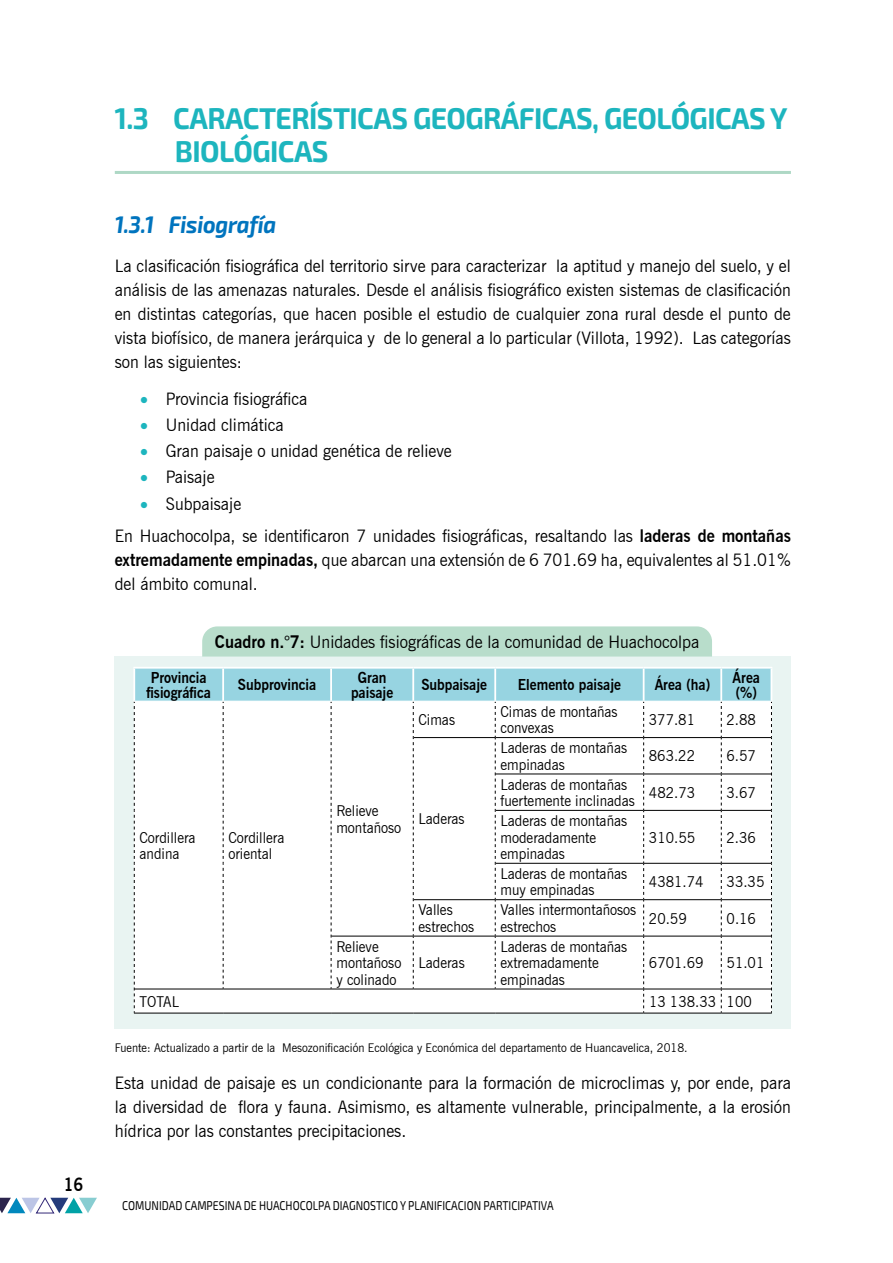
<style>
.page{position:relative;width:893px;height:1263px;background:#fff}
.page>*{position:absolute;margin:0;border:0;box-sizing:border-box;transform-origin:0 0}
.t1{font:700 30px/33px "Exo 2";letter-spacing:-.02em;color:#1db5be;scale:.95 1}
.t2{font:italic 700 24px "Exo 2";letter-spacing:-.01em;color:#0074be;scale:.9 1}
.t3{font:700 18px "News Gothic BT";color:#000;scale:.9 1}
.t4{font:17.25px/24px "News Gothic BT";color:#000;text-align:justify;scale:.95 1}
.t5{font:15px/16.5px "News Gothic BT";color:#000;scale:.93 1}
.t6{font:700 15px/15px "News Gothic BT";color:#000;scale:.93 1}
.t7{font:12.75px "Exo 2";color:#000;scale:.83 1}
.t8{font:12px "News Gothic BT";color:#000;scale:.95 1}
.s1{color:#1db5be}
.s2{font-weight:700}
</style>
<div class="page">
<div style="left:115px;top:657px;width:676px;height:372px;background:#e9f4f2"></div>
<hr style="left:115px;top:171px;width:676px;height:3px;background:#aed8c5">
<div style="left:202px;top:626px;width:510px;height:30px;background:#b8ddcb"></div>
<hr style="left:133px;top:667px;width:90px;height:2px;background:#fff">
<hr style="left:133px;top:669px;width:2px;height:32px;background:#fff">
<hr style="left:223px;top:667px;width:108px;height:2px;background:#fff">
<hr style="left:331px;top:667px;width:82px;height:2px;background:#fff">
<hr style="left:413px;top:667px;width:82px;height:2px;background:#fff">
<hr style="left:495px;top:667px;width:149px;height:2px;background:#fff">
<hr style="left:644px;top:667px;width:77px;height:2px;background:#fff">
<hr style="left:721px;top:667px;width:51px;height:2px;background:#fff">
<svg style="left:134px;top:668px;width:638px;height:345px;background:#f2f8f9"></svg>
<hr style="left:133px;top:701px;width:90px;height:1px;background:#fff">
<hr style="left:223px;top:701px;width:108px;height:1px;background:#fff">
<hr style="left:331px;top:701px;width:82px;height:1px;background:#fff">
<hr style="left:413px;top:701px;width:82px;height:1px;background:#fff">
<hr style="left:495px;top:701px;width:149px;height:1px;background:#fff">
<hr style="left:644px;top:701px;width:77px;height:1px;background:#fff">
<hr style="left:721px;top:701px;width:51px;height:1px;background:#fff">
<hr style="left:414px;top:737px;width:81px;height:1px;background:#000">
<hr style="left:414px;top:899px;width:81px;height:1px;background:#000">
<hr style="left:331px;top:936px;width:82px;height:1px;background:#000">
<hr style="left:413px;top:936px;width:82px;height:1px;background:#000">
<hr style="left:495px;top:936px;width:149px;height:1px;background:#000">
<hr style="left:644px;top:936px;width:77px;height:1px;background:#000">
<hr style="left:721px;top:936px;width:50px;height:1px;background:#000">
<hr style="left:135px;top:989px;width:88px;height:1px;background:#000">
<hr style="left:223px;top:989px;width:108px;height:1px;background:#000">
<hr style="left:331px;top:989px;width:82px;height:1px;background:#000">
<hr style="left:413px;top:989px;width:82px;height:1px;background:#000">
<hr style="left:495px;top:989px;width:149px;height:1px;background:#000">
<hr style="left:644px;top:989px;width:77px;height:1px;background:#000">
<hr style="left:721px;top:989px;width:50px;height:1px;background:#000">
<hr style="left:134px;top:1013px;width:89px;height:1px;background:#000">
<hr style="left:223px;top:1013px;width:108px;height:1px;background:#000">
<hr style="left:331px;top:1013px;width:82px;height:1px;background:#000">
<hr style="left:413px;top:1013px;width:82px;height:1px;background:#000">
<hr style="left:495px;top:1013px;width:149px;height:1px;background:#000">
<hr style="left:644px;top:1013px;width:77px;height:1px;background:#000">
<hr style="left:721px;top:1013px;width:51px;height:1px;background:#000">
<hr style="left:495px;top:737px;width:149px;height:1px;background:#000">
<hr style="left:644px;top:737px;width:77px;height:1px;background:#000">
<hr style="left:721px;top:737px;width:50px;height:1px;background:#000">
<hr style="left:496px;top:774px;width:148px;height:1px;background:#000">
<hr style="left:644px;top:774px;width:77px;height:1px;background:#000">
<hr style="left:721px;top:774px;width:50px;height:1px;background:#000">
<hr style="left:496px;top:810px;width:148px;height:1px;background:#000">
<hr style="left:644px;top:810px;width:77px;height:1px;background:#000">
<hr style="left:721px;top:810px;width:50px;height:1px;background:#000">
<hr style="left:496px;top:863px;width:148px;height:1px;background:#000">
<hr style="left:644px;top:863px;width:77px;height:1px;background:#000">
<hr style="left:721px;top:863px;width:50px;height:1px;background:#000">
<hr style="left:495px;top:899px;width:149px;height:1px;background:#000">
<hr style="left:644px;top:899px;width:77px;height:1px;background:#000">
<hr style="left:721px;top:899px;width:50px;height:1px;background:#000">
<svg style="left:0;top:1197px;width:97px;height:16px"></svg>
<p class="t3" style="left:64px;top:1174px;width:23px">16</p>
<h1 class="t1" style="left:175px;top:103px;width:646px;text-indent:-60px">1.3 CARACTERÍSTICAS GEOGRÁFICAS, GEOLÓGICAS Y<br>BIOLÓGICAS</h1>
<h2 class="t2" style="left:115px;top:210px;width:181px">1.3.1 Fisiografía</h2>
<p class="t4" style="left:115px;top:254px;width:713px">La clasificación fisiográfica del territorio sirve para caracterizar la aptitud y manejo del suelo, y el análisis de las amenazas naturales. Desde el análisis fisiográfico existen sistemas de clasificación en distintas categorías, que hacen posible el estudio de cualquier zona rural desde el punto de vista biofísico, de manera jerárquica y de lo general a lo particular (Villota, 1992). Las categorías son las siguientes:</p>
<p class="t4" style="left:140px;top:387px;width:177px"><span class="s1">•</span> Provincia fisiográfica</p>
<p class="t4" style="left:140px;top:413px;width:153px"><span class="s1">•</span> Unidad climática</p>
<p class="t4" style="left:140px;top:439px;width:329px"><span class="s1">•</span> Gran paisaje o unidad genética de relieve</p>
<p class="t4" style="left:140px;top:465px;width:80px"><span class="s1">•</span> Paisaje</p>
<p class="t4" style="left:115px;top:487px;width:713px;line-height:32.5px;text-indent:26px"><span class="s1">•</span> Subpaisaje<br>En Huachocolpa, se identificaron 7 unidades fisiográficas, resaltando las <span class="s2">laderas de montañas</span></p>
<p class="t4" style="left:115px;top:548px;width:713px"><span class="s2">extremadamente empinadas,</span> que abarcan una extensión de 6 701.69 ha, equivalentes al 51.01% del ámbito comunal.</p>
<p class="t4" style="left:215px;top:630px;width:511px"><span class="s2">Cuadro n.°7:</span> Unidades fisiográficas de la comunidad de Huachocolpa</p>
<p class="t6" style="left:146px;top:670px;width:71px">Provincia fisiográfica</p>
<p class="t6" style="left:238px;top:677px;width:86px">Subprovincia</p>
<p class="t6" style="left:351px;top:670px;width:47px;text-align:center">Gran paisaje</p>
<p class="t6" style="left:421px;top:677px;width:72px">Subpaisaje</p>
<p class="t6" style="left:518px;top:677px;width:112px">Elemento paisaje</p>
<p class="t6" style="left:655px;top:677px;width:61px">Área (ha)</p>
<p class="t6" style="left:733px;top:670px;width:31px">Área (%)</p>
<p class="t5" style="left:140px;top:829px;width:62px">Cordillera andina</p>
<p class="t5" style="left:228px;top:829px;width:62px">Cordillera oriental</p>
<p class="t5" style="left:336px;top:802px;width:71px">Relieve montañoso</p>
<p class="t5" style="left:336px;top:938px;width:71px">Relieve montañoso y colinado</p>
<p class="t5" style="left:418px;top:711px;width:41px">Cimas</p>
<p class="t5" style="left:500px;top:703px;width:127px">Cimas de montañas convexas</p>
<p class="t5" style="left:649px;top:711px;width:51px">377.81</p>
<p class="t5" style="left:726px;top:711px;width:33px">2.88</p>
<p class="t5" style="left:418px;top:811px;width:51px">Laderas</p>
<p class="t5" style="left:500px;top:739px;width:138px">Laderas de montañas empinadas</p>
<p class="t5" style="left:649px;top:748px;width:51px">863.22</p>
<p class="t5" style="left:726px;top:748px;width:33px">6.57</p>
<p class="t5" style="left:500px;top:776px;width:146px">Laderas de montañas fuertemente inclinadas</p>
<p class="t5" style="left:649px;top:784px;width:51px">482.73</p>
<p class="t5" style="left:727px;top:784px;width:33px">3.67</p>
<p class="t5" style="left:500px;top:812px;width:138px">Laderas de montañas moderadamente empinadas</p>
<p class="t5" style="left:649px;top:829px;width:51px">310.55</p>
<p class="t5" style="left:727px;top:829px;width:33px">2.36</p>
<p class="t5" style="left:501px;top:865px;width:138px">Laderas de montañas muy empinadas</p>
<p class="t5" style="left:649px;top:873px;width:60px">4381.74</p>
<p class="t5" style="left:727px;top:873px;width:42px">33.35</p>
<p class="t5" style="left:419px;top:902px;width:61px">Valles estrechos</p>
<p class="t5" style="left:501px;top:902px;width:148px">Valles intermontañosos estrechos</p>
<p class="t5" style="left:649px;top:910px;width:42px">20.59</p>
<p class="t5" style="left:727px;top:910px;width:33px">0.16</p>
<p class="t5" style="left:419px;top:954px;width:51px">Laderas</p>
<p class="t5" style="left:501px;top:938px;width:138px">Laderas de montañas extremadamente empinadas</p>
<p class="t5" style="left:649px;top:954px;width:60px">6701.69</p>
<p class="t5" style="left:727px;top:954px;width:42px">51.01</p>
<p class="t5" style="left:140px;top:993px;width:44px">TOTAL</p>
<p class="t5" style="left:649px;top:993px;width:112px">13 138.33 100</p>
<p class="t8" style="left:115px;top:1041px;width:604px">Fuente: Actualizado a partir de la Mesozonificación Ecológica y Económica del departamento de Huancavelica, 2018.</p>
<p class="t4" style="left:115px;top:1071px;width:713px">Esta unidad de paisaje es un condicionante para la formación de microclimas y, por ende, para la diversidad de flora y fauna. Asimismo, es altamente vulnerable, principalmente, a la erosión hídrica por las constantes precipitaciones.</p>
<p class="t7" style="left:122px;top:1198px;width:521px">COMUNIDAD CAMPESINA DE HUACHOCOLPA DIAGNOSTICO Y PLANIFICACION PARTICIPATIVA</p>
</div>
